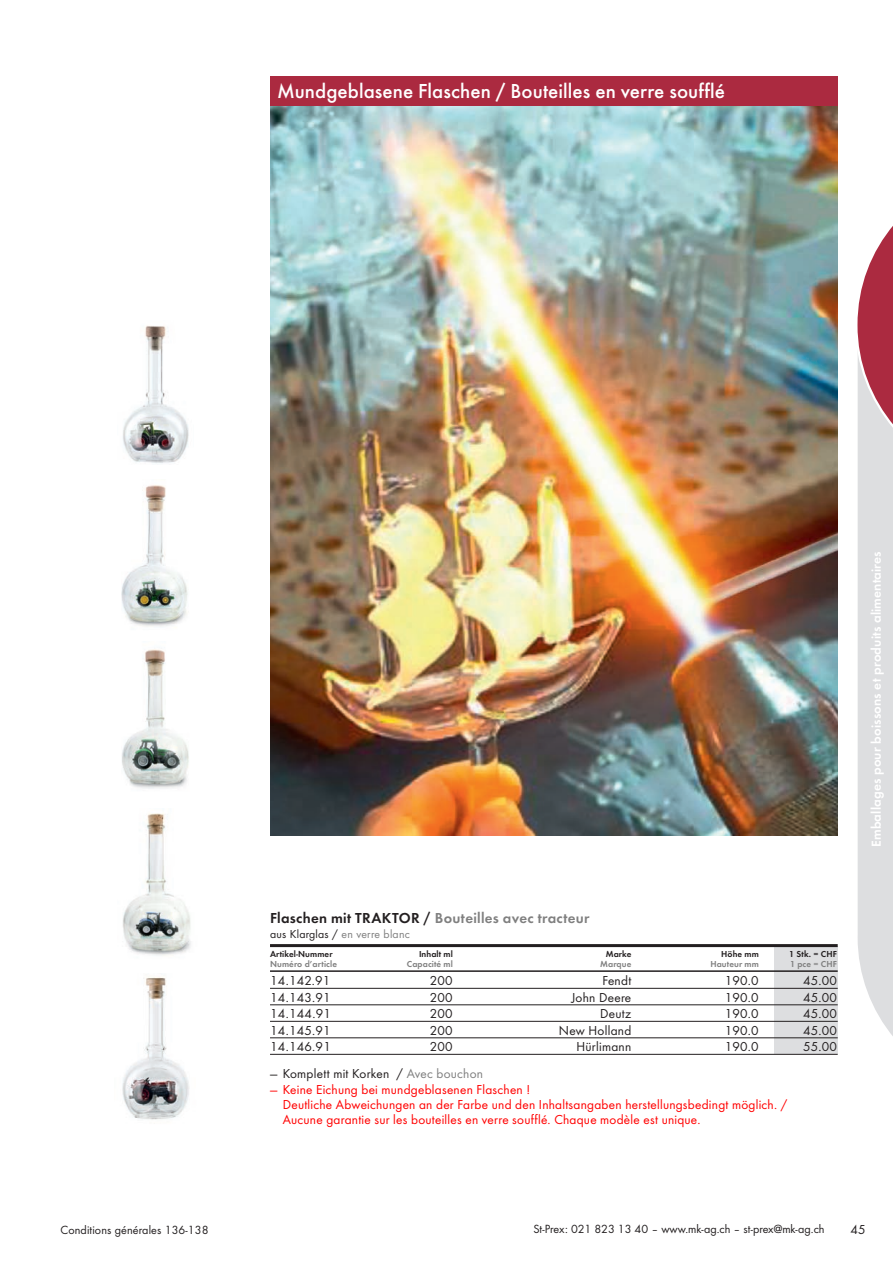
<style>
.page{position:relative;width:893px;height:1263px;background:#fff}
.page>*{position:absolute;margin:0;border:0;box-sizing:border-box;transform-origin:0 0}
.T2_tabellenlauftext{font:500 21px "Futura";letter-spacing:.005em;color:#fff}
.U1_Untertitel_1{font:15px "Futura Dem";letter-spacing:.02em;color:#808080}
.LT_Lauftext_Produkt{font:13.5px/15px "Futura Boo";letter-spacing:.02em;color:#f00}
.Ti_tabelleninhalt{font:13.5px "Futura Boo";letter-spacing:.02em;color:#231f20}
.t1{font:13.5px "Futura Dem";letter-spacing:.01em;color:#fff}
.LT_Lauftext_Produkt-2{font:13.5px "Futura Boo";letter-spacing:.02em;color:#231f20}
.t2{font:12.3px "Futura Boo";letter-spacing:.005em;color:#231f20}
.U2_Untertitel_2{font:12px "Futura Boo";letter-spacing:.02em;color:#231f20}
.TF_Tabellenkopf_F{font:9px "Futura Dem";letter-spacing:.01em;color:#808080}
.TD_Tabellenkopf_D{font:9px "Futura Dem";letter-spacing:.01em;color:#231f20}
.s1{color:#231f20}
.s2{color:#808080}
</style>
<div class="page">
<svg style="left:857px;top:226px;width:36px;height:810px;background:#d8c3c8"></svg>
<div style="left:774px;top:946px;width:64px;height:108px;background:#dddee0"></div>
<hr style="left:270px;top:944px;width:568px;height:3px;background:#231f20">
<hr style="left:270px;top:970px;width:568px;height:2px;background:#231f20">
<hr style="left:270px;top:988px;width:568px;height:1px;background:#231f20">
<hr style="left:270px;top:1004px;width:568px;height:1px;background:#231f20">
<hr style="left:270px;top:1021px;width:568px;height:1px;background:#231f20">
<hr style="left:270px;top:1037px;width:568px;height:1px;background:#231f20">
<hr style="left:270px;top:1054px;width:568px;height:1px;background:#231f20">
<img style="left:270px;top:106px;width:568px;height:730px">
<img style="left:123px;top:325px;width:66px;height:139px">
<img style="left:121px;top:485px;width:67px;height:142px">
<img style="left:123px;top:813px;width:68px;height:143px">
<img style="left:122px;top:649px;width:67px;height:140px">
<img style="left:122px;top:977px;width:67px;height:143px">
<div style="left:270px;top:77px;width:568px;height:29px;background:#ab2a40"></div>
<p class="T2_tabellenlauftext" style="left:277px;top:76px;width:450px">Mundgeblasene Flaschen / Bouteilles en verre soufflé</p>
<p class="U1_Untertitel_1" style="left:270px;top:907px;width:321px"><span class="s1">Flaschen mit TRAKTOR /</span> Bouteilles avec tracteur</p>
<p class="U2_Untertitel_2" style="left:270px;top:926px;width:141px">aus Klarglas / <span class="s2">en verre blanc</span></p>
<p class="TD_Tabellenkopf_D" style="left:270px;top:947px;width:64px">Artikel-Nummer</p>
<p class="TD_Tabellenkopf_D" style="left:419px;top:947px;width:35px">Inhalt ml</p>
<p class="TD_Tabellenkopf_D" style="left:606px;top:947px;width:27px">Marke</p>
<p class="TD_Tabellenkopf_D" style="left:721px;top:947px;width:39px">Höhe mm</p>
<p class="TD_Tabellenkopf_D" style="left:789px;top:947px;width:49px">1 Stk. = CHF</p>
<p class="TF_Tabellenkopf_F" style="left:270px;top:958px;width:68px">Numéro d’article</p>
<p class="TF_Tabellenkopf_F" style="left:407px;top:958px;width:48px">Capacité ml</p>
<p class="TF_Tabellenkopf_F" style="left:600px;top:958px;width:33px">Marque</p>
<p class="TF_Tabellenkopf_F" style="left:710px;top:958px;width:50px">Hauteur mm</p>
<p class="TF_Tabellenkopf_F" style="left:790px;top:958px;width:49px">1 pce = CHF</p>
<p class="Ti_tabelleninhalt" style="left:270px;top:971px;width:62px">14.142.91</p>
<p class="Ti_tabelleninhalt" style="left:430px;top:971px;width:24px">200</p>
<p class="Ti_tabelleninhalt" style="left:602px;top:971px;width:30px">Fendt</p>
<p class="Ti_tabelleninhalt" style="left:725px;top:971px;width:36px">190.0</p>
<p class="Ti_tabelleninhalt" style="left:803px;top:971px;width:35px">45.00</p>
<p class="Ti_tabelleninhalt" style="left:270px;top:988px;width:62px">14.143.91</p>
<p class="Ti_tabelleninhalt" style="left:430px;top:988px;width:24px">200</p>
<p class="Ti_tabelleninhalt" style="left:571px;top:988px;width:61px">John Deere</p>
<p class="Ti_tabelleninhalt" style="left:725px;top:988px;width:36px">190.0</p>
<p class="Ti_tabelleninhalt" style="left:803px;top:988px;width:35px">45.00</p>
<p class="Ti_tabelleninhalt" style="left:270px;top:1004px;width:62px">14.144.91</p>
<p class="Ti_tabelleninhalt" style="left:430px;top:1004px;width:24px">200</p>
<p class="Ti_tabelleninhalt" style="left:600px;top:1004px;width:33px">Deutz</p>
<p class="Ti_tabelleninhalt" style="left:725px;top:1004px;width:36px">190.0</p>
<p class="Ti_tabelleninhalt" style="left:803px;top:1004px;width:35px">45.00</p>
<p class="Ti_tabelleninhalt" style="left:270px;top:1021px;width:62px">14.145.91</p>
<p class="Ti_tabelleninhalt" style="left:430px;top:1021px;width:24px">200</p>
<p class="Ti_tabelleninhalt" style="left:559px;top:1021px;width:74px">New Holland</p>
<p class="Ti_tabelleninhalt" style="left:725px;top:1021px;width:36px">190.0</p>
<p class="Ti_tabelleninhalt" style="left:803px;top:1021px;width:35px">45.00</p>
<p class="Ti_tabelleninhalt" style="left:270px;top:1037px;width:62px">14.146.91</p>
<p class="Ti_tabelleninhalt" style="left:430px;top:1037px;width:24px">200</p>
<p class="Ti_tabelleninhalt" style="left:576px;top:1037px;width:56px">Hürlimann</p>
<p class="Ti_tabelleninhalt" style="left:725px;top:1037px;width:36px">190.0</p>
<p class="Ti_tabelleninhalt" style="left:803px;top:1037px;width:35px">55.00</p>
<p class="LT_Lauftext_Produkt-2" style="left:270px;top:1064px;width:215px">— Komplett mit Korken / <span class="s2">Avec bouchon</span></p>
<p class="LT_Lauftext_Produkt" style="left:283px;top:1081px;width:506px;text-indent:-13px">— Keine Eichung bei mundgeblasenen Flaschen !<br>Deutliche Abweichungen an der Farbe und den Inhaltsangaben herstellungsbedingt möglich. /<br>Aucune garantie sur les bouteilles en verre soufflé. Chaque modèle est unique.</p>
<p class="t1" style="left:866px;top:847px;width:297px;rotate:-90deg">Emballages pour boissons et produits alimentaires</p>
<p class="t2" style="left:61px;top:1221px;width:149px">Conditions générales 136-138</p>
<p class="LT_Lauftext_Produkt-2" style="left:850px;top:1220px;width:17px">45</p>
<p class="t2" style="left:533px;top:1221px;width:293px">St-Prex: 021 823 13 40 ‒ www.mk-ag.ch ‒ st-prex@mk-ag.ch</p>
</div>
